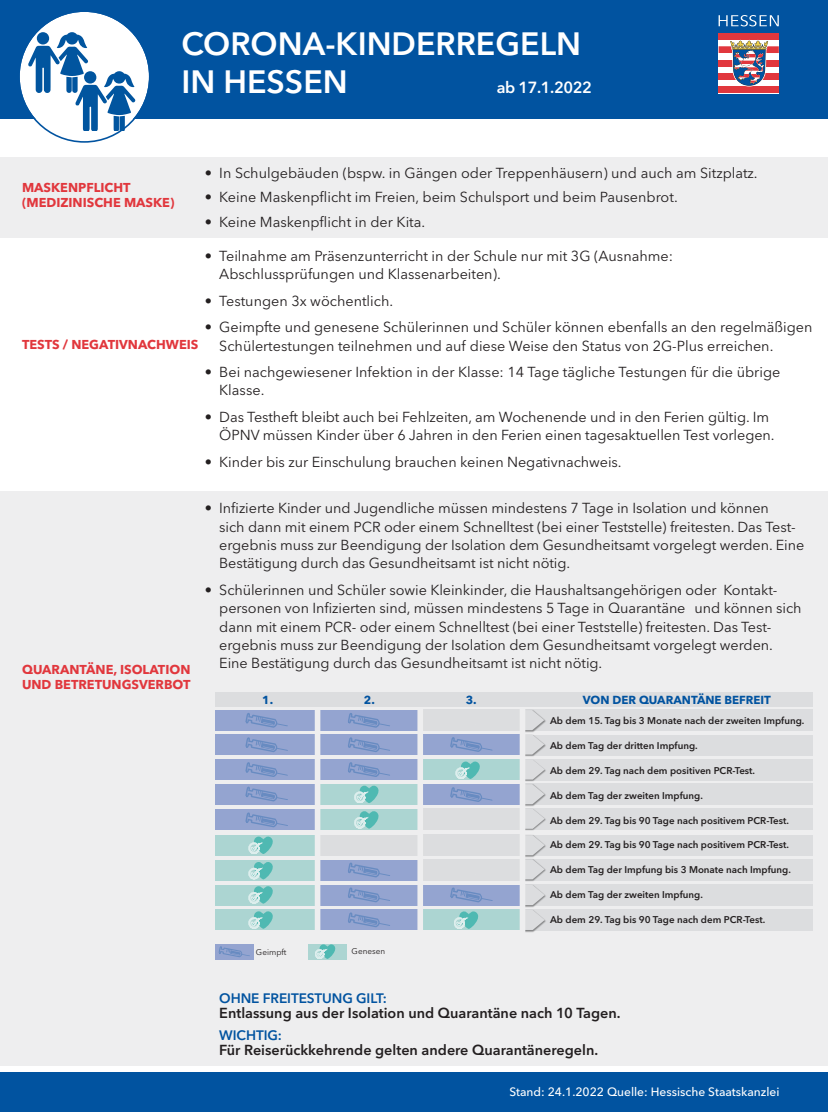
<style>
.page{position:relative;width:828px;height:1112px;background:#fff}
.page>*{position:absolute;margin:0;border:0;box-sizing:border-box;transform-origin:0 0}
.t1{font:600 32px "Avenir Next LT Pro";color:#fff}
.t2{font:600 16px "Avenir Next LT Pro";letter-spacing:-.025em;color:#fff}
.t3{font:14.4px/18.4px "Avenir Next LT Pro";letter-spacing:-.005em;color:#231f20}
.t4{font:600 14.4px "Avenir Next LT Pro";color:#231f20}
.t5{font:600 13.6px "Avenir Next LT Pro";letter-spacing:-.005em;color:#0153a0}
.t6{font:700 12.8px/15.4px "Avenir Next LT Pro";color:#e1373d}
.t7{font:500 12px "Avenir Next LT Pro";color:#fff}
.t8{font:700 11.56px "Avenir Next LT Pro";color:#0153a0}
.t9{font:600 9.72px "Avenir Next LT Pro";color:#231f20}
.t10{font:8.2px "Avenir Next LT Pro";color:#231f20}
</style>
<div class="page">
<div style="left:0;top:1072px;width:828px;height:39px;background:#0153a0"></div>
<div style="left:0;top:157px;width:828px;height:81px;background:#eeeeef"></div>
<div style="left:0;top:491px;width:828px;height:573px;background:#eeeeef"></div>
<div style="left:0;top:0;width:828px;height:118px;background:#0153a0"></div>
<div style="left:718px;top:33px;width:61px;height:60px;background:#fff"></div>
<div style="left:718px;top:33px;width:61px;height:7px;background:#e1373d"></div>
<div style="left:718px;top:46px;width:61px;height:7px;background:#e1373d"></div>
<div style="left:718px;top:60px;width:61px;height:7px;background:#e1373d"></div>
<div style="left:718px;top:73px;width:61px;height:7px;background:#e1373d"></div>
<div style="left:718px;top:86px;width:61px;height:7px;background:#e1373d"></div>
<svg style="left:729px;top:40px;width:40px;height:46px"></svg>
<svg style="left:718px;top:15px;width:61px;height:11px"></svg>
<svg style="left:18px;top:12px;width:133px;height:131px"></svg>
<div style="left:215px;top:944px;width:39px;height:15px;background:#94a4d0"></div>
<div style="left:308px;top:943px;width:39px;height:16px;background:#acd5d2"></div>
<svg style="left:216px;top:946px;width:34px;height:14px"></svg>
<svg style="left:315px;top:944px;width:20px;height:14px"></svg>
<div style="left:522px;top:709px;width:290px;height:21px;background:#dcdddf"></div>
<div style="left:420px;top:709px;width:102px;height:21px;background:#dcdddf"></div>
<img style="left:525px;top:720px;width:23px;height:111px">
<div style="left:215px;top:734px;width:103px;height:21px;background:#94a4d0"></div>
<div style="left:318px;top:783px;width:102px;height:21px;background:#acd5d2"></div>
<div style="left:318px;top:808px;width:102px;height:21px;background:#acd5d2"></div>
<div style="left:215px;top:709px;width:103px;height:21px;background:#94a4d0"></div>
<div style="left:318px;top:734px;width:102px;height:21px;background:#94a4d0"></div>
<div style="left:318px;top:709px;width:102px;height:21px;background:#94a4d0"></div>
<div style="left:215px;top:783px;width:103px;height:21px;background:#94a4d0"></div>
<div style="left:215px;top:759px;width:103px;height:21px;background:#94a4d0"></div>
<div style="left:318px;top:759px;width:102px;height:21px;background:#94a4d0"></div>
<div style="left:215px;top:808px;width:103px;height:21px;background:#94a4d0"></div>
<div style="left:420px;top:784px;width:102px;height:21px;background:#94a4d0"></div>
<div style="left:420px;top:734px;width:102px;height:21px;background:#94a4d0"></div>
<div style="left:420px;top:759px;width:102px;height:20px;background:#acd5d2"></div>
<div style="left:420px;top:808px;width:102px;height:21px;background:#dcdddf"></div>
<div style="left:318px;top:834px;width:102px;height:21px;background:#dcdddf"></div>
<div style="left:215px;top:834px;width:103px;height:21px;background:#acd5d2"></div>
<div style="left:420px;top:834px;width:102px;height:21px;background:#dcdddf"></div>
<div style="left:215px;top:859px;width:103px;height:21px;background:#acd5d2"></div>
<svg style="left:249px;top:862px;width:24px;height:17px"></svg>
<div style="left:318px;top:859px;width:102px;height:21px;background:#94a4d0"></div>
<div style="left:420px;top:859px;width:102px;height:21px;background:#dcdddf"></div>
<div style="left:215px;top:884px;width:103px;height:21px;background:#acd5d2"></div>
<div style="left:318px;top:884px;width:102px;height:21px;background:#94a4d0"></div>
<div style="left:420px;top:884px;width:102px;height:21px;background:#94a4d0"></div>
<div style="left:215px;top:909px;width:103px;height:21px;background:#acd5d2"></div>
<div style="left:318px;top:909px;width:102px;height:21px;background:#94a4d0"></div>
<svg style="left:344px;top:855px;width:47px;height:72px"></svg>
<div style="left:420px;top:909px;width:102px;height:21px;background:#acd5d2"></div>
<div style="left:522px;top:734px;width:290px;height:21px;background:#dcdddf"></div>
<div style="left:522px;top:759px;width:291px;height:21px;background:#dcdddf"></div>
<div style="left:522px;top:783px;width:290px;height:21px;background:#dcdddf"></div>
<div style="left:522px;top:808px;width:291px;height:21px;background:#dcdddf"></div>
<svg style="left:525px;top:710px;width:20px;height:118px"></svg>
<div style="left:522px;top:834px;width:291px;height:21px;background:#dcdddf"></div>
<img style="left:525px;top:834px;width:23px;height:98px">
<div style="left:522px;top:858px;width:291px;height:21px;background:#dcdddf"></div>
<div style="left:522px;top:884px;width:291px;height:21px;background:#dcdddf"></div>
<div style="left:522px;top:909px;width:291px;height:21px;background:#dcdddf"></div>
<svg style="left:525px;top:835px;width:20px;height:94px"></svg>
<div style="left:315px;top:704px;width:5px;height:233px;background:#eeeeef"></div>
<div style="left:417px;top:706px;width:6px;height:227px;background:#eeeeef"></div>
<div style="left:520px;top:706px;width:5px;height:228px;background:#eeeeef"></div>
<svg style="left:249px;top:886px;width:24px;height:17px"></svg>
<svg style="left:249px;top:911px;width:24px;height:17px"></svg>
<svg style="left:344px;top:706px;width:47px;height:97px"></svg>
<svg style="left:354px;top:811px;width:24px;height:17px"></svg>
<svg style="left:446px;top:730px;width:47px;height:72px"></svg>
<svg style="left:446px;top:880px;width:47px;height:48px"></svg>
<svg style="left:241px;top:706px;width:47px;height:147px"></svg>
<div style="left:215px;top:691px;width:598px;height:15px;background:#dcdddf"></div>
<p class="t1" style="left:181px;top:31px;width:401px">CORONA-KINDERREGELN</p>
<p class="t1" style="left:181px;top:69px;width:168px">IN HESSEN</p>
<p class="t2" style="left:497px;top:81px;width:97px">ab 17.1.2022</p>
<p class="t3" style="left:205px;top:165px;width:554px">• In Schulgebäuden (bspw. in Gängen oder Treppenhäusern) und auch am Sitzplatz.</p>
<p class="t3" style="left:205px;top:189px;width:474px">• Keine Maskenpflicht im Freien, beim Schulsport und beim Pausenbrot.</p>
<p class="t3" style="left:205px;top:214px;width:222px">• Keine Maskenpflicht in der Kita.</p>
<p class="t3" style="left:219px;top:248px;width:455px;text-indent:-14px">• Teilnahme am Präsenzunterricht in der Schule nur mit 3G (Ausnahme:<br>Abschlussprüfungen und Klassenarbeiten).</p>
<p class="t3" style="left:205px;top:293px;width:190px">• Testungen 3x wöchentlich.</p>
<p class="t3" style="left:219px;top:319px;width:595px;text-indent:-14px">• Geimpfte und genesene Schülerinnen und Schüler können ebenfalls an den regelmäßigen<br>Schülertestungen teilnehmen und auf diese Weise den Status von 2G-Plus erreichen.</p>
<p class="t3" style="left:219px;top:364px;width:562px;text-indent:-14px">• Bei nachgewiesener Infektion in der Klasse: 14 Tage tägliche Testungen für die übrige<br>Klasse.</p>
<p class="t3" style="left:219px;top:409px;width:557px;text-indent:-14px">• Das Testheft bleibt auch bei Fehlzeiten, am Wochenende und in den Ferien gültig. Im<br>ÖPNV müssen Kinder über 6 Jahren in den Ferien einen tagesaktuellen Test vorlegen.</p>
<p class="t3" style="left:205px;top:453px;width:418px">• Kinder bis zur Einschulung brauchen keinen Negativnachweis.</p>
<p class="t3" style="left:219px;top:500px;width:586px;text-indent:-14px">• Infizierte Kinder und Jugendliche müssen mindestens 7 Tage in Isolation und können<br>sich dann mit einem PCR oder einem Schnelltest (bei einer Teststelle) freitesten. Das Test&shy;ergebnis muss zur Beendigung der Isolation dem Gesundheitsamt vorgelegt werden. Eine Bestätigung durch das Gesundheitsamt ist nicht nötig.</p>
<p class="t3" style="left:219px;top:581px;width:584px;text-indent:-14px">• Schülerinnen und Schüler sowie Kleinkinder, die Haushaltsangehörigen oder Kontakt&shy;personen von Infizierten sind, müssen mindestens 5 Tage in Quarantäne und können sich dann mit einem PCR- oder einem Schnelltest (bei einer Teststelle) freitesten. Das Test&shy;ergebnis muss zur Beendigung der Isolation dem Gesundheitsamt vorgelegt werden.<br>Eine Bestätigung durch das Gesundheitsamt ist nicht nötig.</p>
<p class="t6" style="left:22px;top:179px;width:110px">MASKENPFLICHT</p>
<p class="t6" style="left:22px;top:195px;width:154px">(MEDIZINISCHE MASKE)</p>
<p class="t6" style="left:22px;top:337px;width:178px">TESTS / NEGATIVNACHWEIS</p>
<p class="t6" style="left:22px;top:661px;width:170px">QUARANTÄNE, ISOLATION<br>UND BETRETUNGSVERBOT</p>
<p class="t8" style="left:262px;top:693px;width:12px">1.</p>
<p class="t8" style="left:364px;top:693px;width:12px">2.</p>
<p class="t8" style="left:466px;top:693px;width:12px">3.</p>
<p class="t8" style="left:583px;top:693px;width:190px">VON DER QUARANTÄNE BEFREIT</p>
<p class="t10" style="left:256px;top:948px;width:32px">Geimpft</p>
<p class="t10" style="left:352px;top:947px;width:35px">Genesen</p>
<p class="t9" style="left:550px;top:717px;width:256px">Ab dem 15. Tag bis 3 Monate nach der zweiten Impfung.</p>
<p class="t9" style="left:550px;top:741px;width:149px">Ab dem Tag der dritten Impfung.</p>
<p class="t9" style="left:550px;top:766px;width:206px">Ab dem 29. Tag nach dem positiven PCR-Test.</p>
<p class="t9" style="left:550px;top:791px;width:154px">Ab dem Tag der zweiten Impfung.</p>
<p class="t9" style="left:550px;top:816px;width:240px">Ab dem 29. Tag bis 90 Tage nach positivem PCR-Test.</p>
<p class="t9" style="left:550px;top:840px;width:240px">Ab dem 29. Tag bis 90 Tage nach positivem PCR-Test.</p>
<p class="t9" style="left:550px;top:865px;width:242px">Ab dem Tag der Impfung bis 3 Monate nach Impfung.</p>
<p class="t9" style="left:550px;top:890px;width:154px">Ab dem Tag der zweiten Impfung.</p>
<p class="t9" style="left:550px;top:915px;width:217px">Ab dem 29. Tag bis 90 Tage nach dem PCR-Test.</p>
<p class="t5" style="left:219px;top:992px;width:169px">OHNE FREITESTUNG GILT:</p>
<p class="t4" style="left:219px;top:1007px;width:403px">Entlassung aus der Isolation und Quarantäne nach 10 Tagen.</p>
<p class="t5" style="left:219px;top:1029px;width:64px">WICHTIG:</p>
<p class="t4" style="left:219px;top:1044px;width:380px">Für Reiserückkehrende gelten andere Quarantäneregeln.</p>
<p class="t7" style="left:509px;top:1084px;width:272px">Stand: 24.1.2022 Quelle: Hessische Staatskanzlei</p>
</div>
